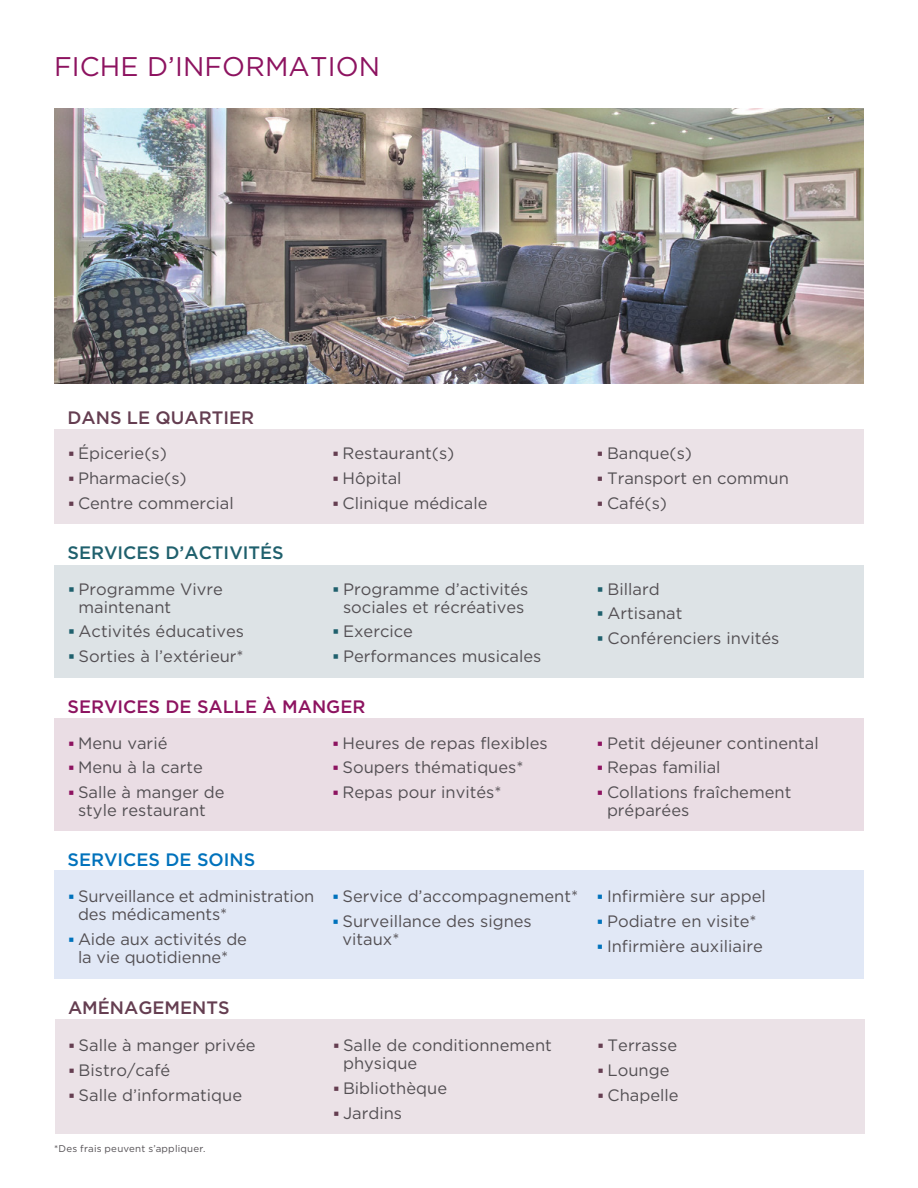
<style>
.page{position:relative;width:918px;height:1188px;background:#fff}
.page>*{position:absolute;margin:0;border:0;box-sizing:border-box;transform-origin:0 0}
.t1{font:27px "Gotham HTF";letter-spacing:.005em;color:#8d1360}
.t2{font:500 18px "Gotham HTF";color:#653e51}
.t3{font:500 18px "Gotham HTF";color:#8d1360}
.t4{font:500 18px "Gotham HTF";color:#1f606d}
.t5{font:500 18px "Gotham HTF";color:#0072bc}
.t6{font:16.5px/24.8px "Gotham HTF";color:#534f53}
.t7{font:9.75px "Gotham HTF";letter-spacing:.025em;color:#534f53}
.s1{color:#653e51}
.s2{color:#1f606d}
.s3{color:#8d1360}
.s4{color:#0072bc}
</style>
<div class="page">
<img style="left:54px;top:108px;width:810px;height:276px">
<div style="left:54px;top:429px;width:810px;height:95px;background:#ebe2e7"></div>
<div style="left:54px;top:565px;width:810px;height:112px;background:#dde3e6"></div>
<div style="left:54px;top:719px;width:810px;height:112px;background:#eadde4"></div>
<div style="left:54px;top:871px;width:810px;height:108px;background:#e1e8f6"></div>
<div style="left:55px;top:1019px;width:810px;height:115px;background:#ebe2e7"></div>
<h1 class="t1" style="left:54px;top:52px;width:328px">FICHE D’INFORMATION</h1>
<p class="t2" style="left:68px;top:407px;width:188px">DANS LE QUARTIER</p>
<p class="t6" style="left:68px;top:441px;width:100px"><span class="s1">③</span> Épicerie(s)</p>
<p class="t6" style="left:333px;top:441px;width:123px"><span class="s1">③</span> Restaurant(s)</p>
<p class="t6" style="left:597px;top:441px;width:97px"><span class="s1">③</span> Banque(s)</p>
<p class="t6" style="left:68px;top:466px;width:120px"><span class="s1">③</span> Pharmacie(s)</p>
<p class="t6" style="left:333px;top:466px;width:71px"><span class="s1">③</span> Hôpital</p>
<p class="t6" style="left:597px;top:466px;width:193px"><span class="s1">③</span> Transport en commun</p>
<p class="t6" style="left:68px;top:490px;width:167px"><span class="s1">③</span> Centre commercial</p>
<p class="t6" style="left:333px;top:490px;width:157px"><span class="s1">③</span> Clinique médicale</p>
<p class="t6" style="left:597px;top:490px;width:72px"><span class="s1">③</span> Café(s)</p>
<p class="t4" style="left:68px;top:542px;width:218px">SERVICES D’ACTIVITÉS</p>
<p class="t6" style="left:79px;top:579px;width:146px;line-height:18px;text-indent:-11px"><span class="s2">③</span> Programme Vivre maintenant</p>
<p class="t6" style="left:68px;top:619px;width:178px"><span class="s2">③</span> Activités éducatives<br><span class="s2">③</span> Sorties à l’extérieur*</p>
<p class="t6" style="left:333px;top:579px;width:197px;line-height:18px;text-align:center"><span class="s2">③</span> Programme d’activités sociales et récréatives</p>
<p class="t6" style="left:333px;top:619px;width:210px"><span class="s2">③</span> Exercice<br><span class="s2">③</span> Performances musicales</p>
<p class="t6" style="left:597px;top:576px;width:184px"><span class="s2">③</span> Billard<br><span class="s2">③</span> Artisanat<br><span class="s2">③</span> Conférenciers invités</p>
<p class="t3" style="left:68px;top:696px;width:299px">SERVICES DE SALLE À MANGER</p>
<p class="t6" style="left:68px;top:730px;width:158px"><span class="s3">③</span> Menu varié<br><span class="s3">③</span> Menu à la carte<br><span class="s3">③</span> Salle à manger de</p>
<p class="t6" style="left:78px;top:798px;width:129px">style restaurant</p>
<p class="t6" style="left:333px;top:730px;width:217px"><span class="s3">③</span> Heures de repas flexibles<br><span class="s3">③</span> Soupers thématiques*<br><span class="s3">③</span> Repas pour invités*</p>
<p class="t6" style="left:597px;top:730px;width:223px"><span class="s3">③</span> Petit déjeuner continental<br><span class="s3">③</span> Repas familial<br><span class="s3">③</span> Collations fraîchement</p>
<p class="t6" style="left:607px;top:798px;width:84px">préparées</p>
<p class="t5" style="left:68px;top:850px;width:189px">SERVICES DE SOINS</p>
<p class="t6" style="left:78px;top:887px;width:238px;line-height:18px;text-indent:-10px"><span class="s4">③</span> Surveillance et administration des médicaments*</p>
<p class="t6" style="left:68px;top:930px;width:180px;line-height:18px;text-align:center"><span class="s4">③</span> Aide aux activités de la vie quotidienne*</p>
<p class="t6" style="left:333px;top:884px;width:247px"><span class="s4">③</span> Service d’accompagnement*<br><span class="s4">③</span> Surveillance des signes</p>
<p class="t6" style="left:343px;top:927px;width:58px">vitaux*</p>
<p class="t2" style="left:68px;top:997px;width:163px">AMÉNAGEMENTS</p>
<p class="t6" style="left:69px;top:1033px;width:188px"><span class="s1">③</span> Salle à manger privée<br><span class="s1">③</span> Bistro/café<br><span class="s1">③</span> Salle d’informatique</p>
<p class="t6" style="left:343px;top:1036px;width:210px;line-height:18px;text-indent:-10px"><span class="s1">③</span> Salle de conditionnement physique</p>
<p class="t6" style="left:333px;top:1075px;width:116px"><span class="s1">③</span> Bibliothèque<br><span class="s1">③</span> Jardins</p>
<p class="t7" style="left:54px;top:1143px;width:153px">*Des frais peuvent s’appliquer.</p>
<p class="t6" style="left:597px;top:884px;width:170px"><span class="s4">③</span> Infirmière sur appel<br><span class="s4">③</span> Podiatre en visite*<br><span class="s4">③</span> Infirmière auxiliaire</p>
<p class="t6" style="left:598px;top:1033px;width:83px"><span class="s1">③</span> Terrasse<br><span class="s1">③</span> Lounge<br><span class="s1">③</span> Chapelle</p>
</div>
